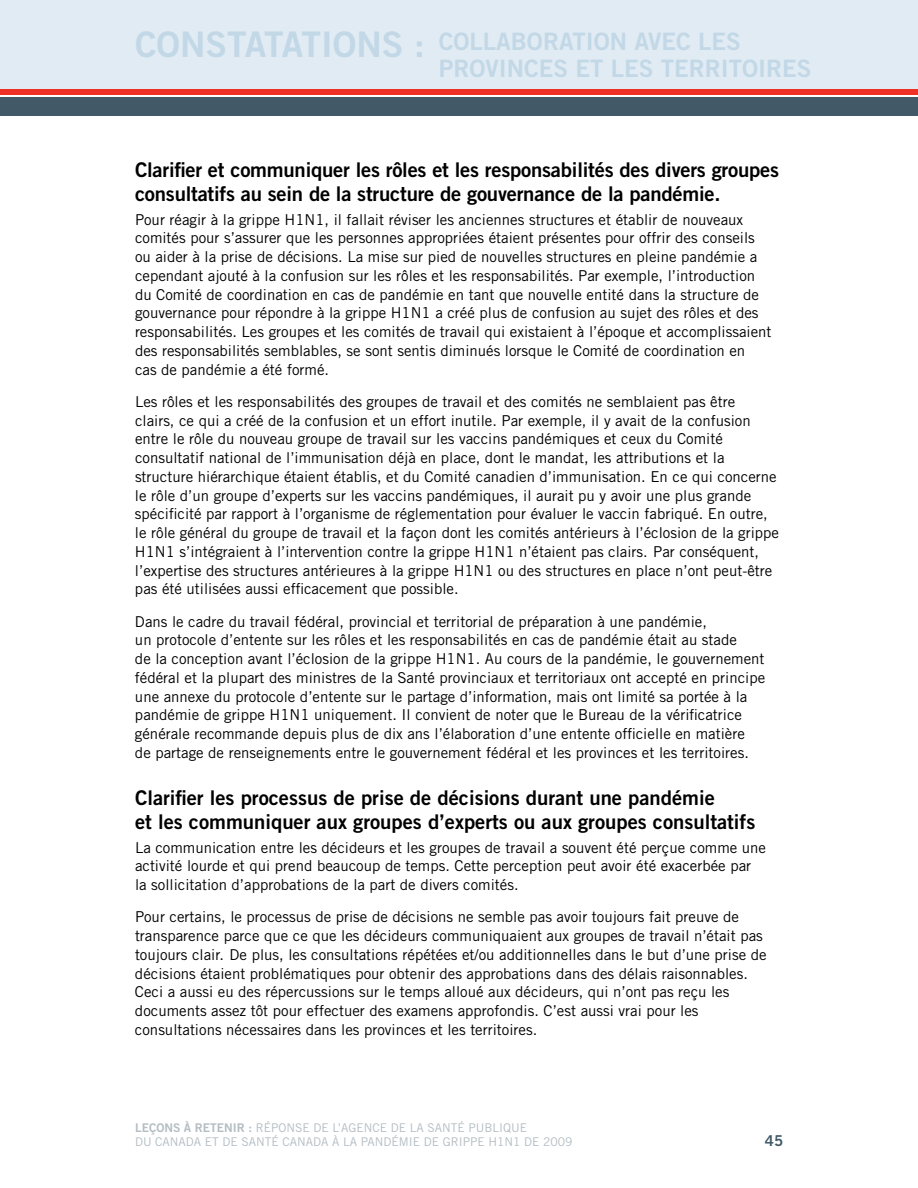
<style>
.page{position:relative;width:918px;height:1188px;background:#fff}
.page>*{position:absolute;margin:0;border:0;box-sizing:border-box;transform-origin:0 0}
.t1{font:24px/27px "Trade Gothic LT Std Bd 2";color:#c2d8e7}
.t2{font:20.25px/24.3px "Trade Gothic LT Std Bd 2";letter-spacing:-.01em;color:#000}
.t3{font:15px/18.8px "Trade Gothic LT Std";color:#000}
.t4{font:15px "Trade Gothic LT Std Bd 2";color:#425968}
.t5{font:12px/14.2px "Trade Gothic LT Std";color:#b3bdc3}
.s1{font-size:35.25px}
.s2{font-family:"Trade Gothic LT Std Bd 2"}
</style>
<div class="page">
<div style="left:0;top:0;width:918px;height:90px;background:#e1ebf3"></div>
<div style="left:0;top:97px;width:918px;height:18px;background:#425968"></div>
<div style="left:0;top:90px;width:918px;height:5px;background:#ee3124"></div>
<h1 class="t1" style="left:439px;top:27px;width:374px;text-indent:-304px"><span class="s1">Constatations :</span> Collaboration avec les provinces et les territoires</h1>
<h2 class="t2" style="left:135px;top:157px;width:646px">Clarifier et communiquer les rôles et les responsabilités des divers groupes consultatifs au sein de la structure de gouvernance de la pandémie.</h2>
<p class="t3" style="left:135px;top:210px;width:638px">Pour réagir à la grippe H1N 1, il fallait réviser les anciennes structures et établir de nouveaux comités pour s’assurer que les personnes appropriées étaient présentes pour offrir des conseils ou aider à la prise de décisions. La mise sur pied de nouvelles structures en pleine pandémie a cependant ajouté à la confusion sur les rôles et les responsabilités. Par exemple, l’introduction du Comité de coordination en cas de pandémie en tant que nouvelle entité dans la structure de gouvernance pour répondre à la grippe H1N 1 a créé plus de confusion au sujet des rôles et des responsabilités. Les groupes et les comités de travail qui existaient à l’époque et accomplissaient des responsabilités semblables, se sont sentis diminués lorsque le Comité de coordination en<br>cas de pandémie a été formé.</p>
<p class="t3" style="left:135px;top:392px;width:646px">Les rôles et les responsabilités des groupes de travail et des comités ne semblaient pas être<br>clairs, ce qui a créé de la confusion et un effort inutile. Par exemple, il y avait de la confusion entre le rôle du nouveau groupe de travail sur les vaccins pandémiques et ceux du Comité consultatif national de l’immunisation déjà en place, dont le mandat, les attributions et la structure hiérarchique étaient établis, et du Comité canadien d’immunisation. En ce qui concerne le rôle d’un groupe d’experts sur les vaccins pandémiques, il aurait pu y avoir une plus grande spécificité par rapport à l’organisme de réglementation pour évaluer le vaccin fabriqué. En outre, le rôle général du groupe de travail et la façon dont les comités antérieurs à l’éclosion de la grippe H1N 1 s’intégraient à l’intervention contre la grippe H1N 1 n’étaient pas clairs. Par conséquent, l’expertise des structures antérieures à la grippe H1N 1 ou des structures en place n’ont peut-être pas été utilisées aussi efficacement que possible.</p>
<p class="t3" style="left:135px;top:612px;width:632px">Dans le cadre du travail fédéral, provincial et territorial de préparation à une pandémie,<br>un protocole d’entente sur les rôles et les responsabilités en cas de pandémie était au stade<br>de la conception avant l’éclosion de la grippe H1N 1. Au cours de la pandémie, le gouvernement fédéral et la plupart des ministres de la Santé provinciaux et territoriaux ont accepté en principe une annexe du protocole d’entente sur le partage d’information, mais ont limité sa portée à la pandémie de grippe H1N 1 uniquement. I l convient de noter que le B ureau de la vérificatrice générale recommande depuis plus de dix ans l’élaboration d’une entente officielle en matière<br>de partage de renseignements entre le gouvernement fédéral et les provinces et les territoires.</p>
<h2 class="t2" style="left:135px;top:785px;width:622px">Clarifier les processus de prise de décisions durant une pandémie<br>et les communiquer aux groupes d’experts ou aux groupes consultatifs</h2>
<p class="t3" style="left:135px;top:838px;width:633px">La communication entre les décideurs et les groupes de travail a souvent été perçue comme une activité lourde et qui prend beaucoup de temps. Cette perception peut avoir été exacerbée par la sollicitation d’approbations de la part de divers comités.</p>
<p class="t3" style="left:135px;top:908px;width:633px">Pour certains, le processus de prise de décisions ne semble pas avoir toujours fait preuve de transparence parce que ce que les décideurs communiquaient aux groupes de travail n’était pas toujours clair. De plus, les consultations répétées et/ou additionnelles dans le but d’une prise de décisions étaient problématiques pour obtenir des approbations dans des délais raisonnables.<br>Ceci a aussi eu des répercussions sur le temps alloué aux décideurs, qui n’ont pas reçu les documents assez tôt pour effectuer des examens approfondis. C’est aussi vrai pour les consultations nécessaires dans les provinces et les territoires.</p>
<p class="t5" style="left:135px;top:1120px;width:439px"><span class="s2">Leçons à retenir :</span> Réponse de l’Agence de la santé publique<br>du Canada et de Santé Canada à la pandémie de gr ippe H1N 1 de 2009</p>
<p class="t4" style="left:765px;top:1131px;width:20px">45</p>
</div>
